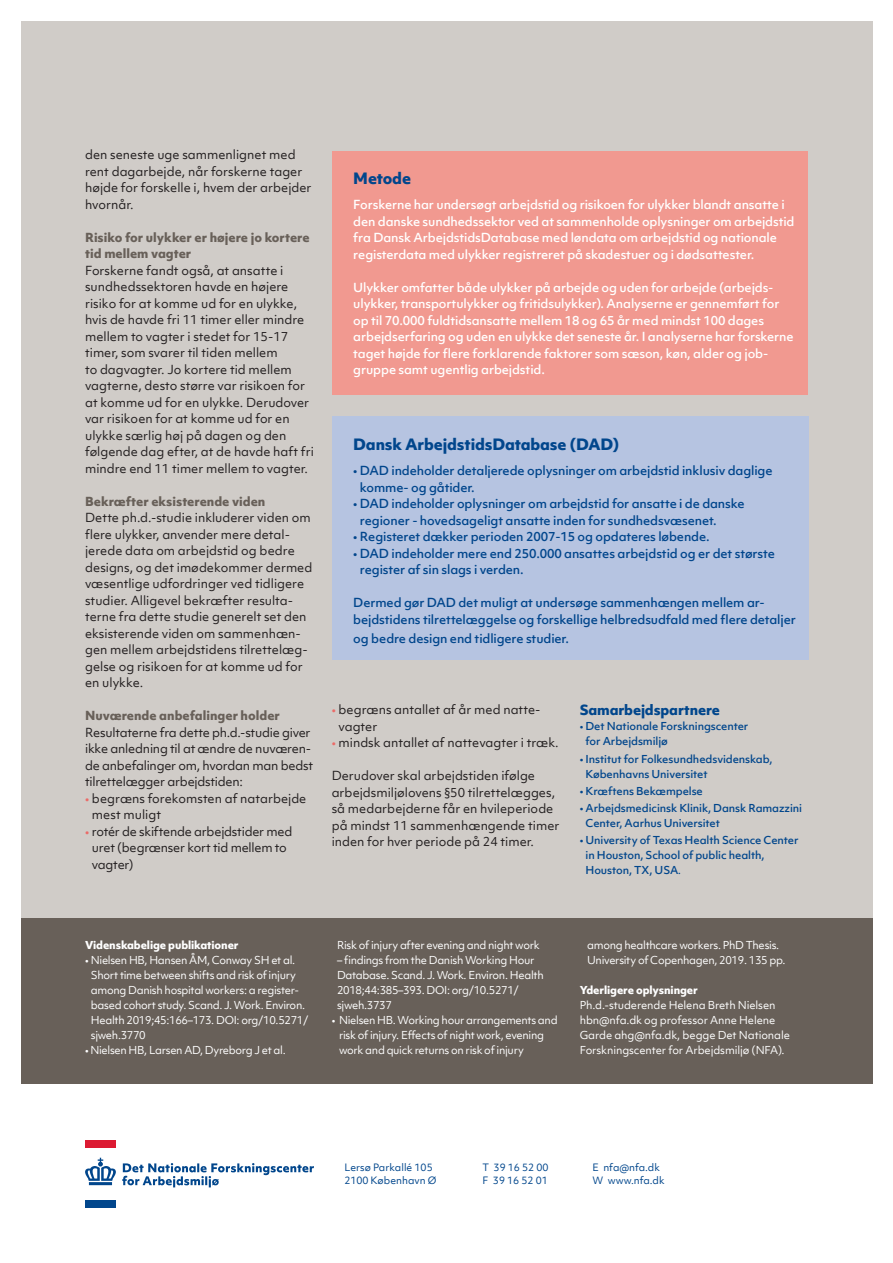
<style>
.page{position:relative;width:893px;height:1263px;background:#fff}
.page>*{position:absolute;margin:0;border:0;box-sizing:border-box;transform-origin:0 0}
.Boks_rubrik_blå{font:800 15px "Objektiv Mk 1";letter-spacing:-.01em;color:#01468c}
.t1{font:800 13.5px "Objektiv Mk 1";letter-spacing:-.01em;color:#01468c}
.BT_8_11{font:12px/16.5px "Objektiv Mk 1";color:#231f20}
.Boks_brød_hvid{font:500 12px/16.5px "Objektiv Mk 1";letter-spacing:-.01em;color:#fff}
.Bokstekst_blå{font:500 12px/16.5px "Objektiv Mk 1";letter-spacing:-.01em;color:#01468c}
.BT_8_11-2{font:12px/16.5px "Objektiv Mk 1";letter-spacing:-.02em;color:#231f20}
.BT_indryk_3_mm{font:12px/16.5px "Objektiv Mk 1";color:#231f20}
.Mellemrubrik{font:800 12px/16.5px "Objektiv Mk 1";color:#686059}
.t2{font:10.5px/15px "Objektiv Mk 1";letter-spacing:-.03em;color:#fff}
.t3{font:500 10.5px/15px "Objektiv Mk 1";letter-spacing:-.01em;color:#01468c}
.t4{font:10.5px/15px "Objektiv Mk 1";letter-spacing:-.01em;color:#fff}
.t5{font:800 10.5px "Objektiv Mk 1";letter-spacing:-.01em;color:#fff}
.Info_Vertikalt_6_5_8{font:9.75px/13px "Objektiv Mk 1";color:#01468c}
.s1{color:#eb6b68}
.s2{font-weight:400}
.s3{font-size:9px}
</style>
<div class="page">
<div style="left:21px;top:21px;width:852px;height:1046px;background:#d0ccc8"></div>
<svg style="left:122px;top:1163px;width:192px;height:24px"></svg>
<div style="left:85px;top:1140px;width:31px;height:8px;background:#dc1a32"></div>
<svg style="left:85px;top:1158px;width:31px;height:27px"></svg>
<div style="left:85px;top:1200px;width:31px;height:8px;background:#01468c"></div>
<div style="left:21px;top:918px;width:852px;height:166px;background:#686059"></div>
<div style="left:332px;top:151px;width:476px;height:243px;background:#f19990"></div>
<div style="left:332px;top:417px;width:477px;height:243px;background:#b6c4e1"></div>
<p class="BT_indryk_3_mm" style="left:85px;top:147px;width:228px">den seneste uge sammenlignet med rent dagarbejde, når forskerne tager højde for forskelle i, hvem der arbejder hvornår.</p>
<p class="Mellemrubrik" style="left:85px;top:229px;width:226px">Risiko for ulykker er højere jo kortere tid mellem vagter</p>
<p class="BT_8_11" style="left:85px;top:262px;width:230px">Forskerne fandt også, at ansatte i sundhedssektoren havde en højere risiko for at komme ud for en ulykke, hvis de havde fri 11 timer eller mindre mellem to vagter i stedet for 15-17 timer, som svarer til tiden mellem<br>to dagvagter. Jo kortere tid mellem vagterne, desto større var risikoen for at komme ud for en ulykke. Derudover var risikoen for at komme ud for en ulykke særlig høj på dagen og den følgende dag efter, at de havde haft fri mindre end 11 timer mellem to vagter.</p>
<p class="Mellemrubrik" style="left:85px;top:493px;width:182px">Bekræfter eksisterende viden</p>
<p class="BT_8_11" style="left:85px;top:510px;width:229px">Dette ph.d.-studie inkluderer viden om flere ulykker, anvender mere detal&shy;jerede data om arbejdstid og bedre designs, og det imødekommer dermed væsentlige udfordringer ved tidligere studier. Alligevel bekræfter resulta&shy;terne fra dette studie generelt set den eksisterende viden om sammenhæn&shy;gen mellem arbejdstidens tilrettelæg&shy;gelse og risikoen for at komme ud for en ulykke.</p>
<p class="Mellemrubrik" style="left:85px;top:707px;width:196px">Nuværende anbefalinger holder</p>
<p class="BT_8_11-2" style="left:85px;top:724px;width:230px">Resultaterne fra dette ph.d.-studie giver ikke anledning til at ændre de nuværen&shy;de anbefalinger om, hvordan man bedst tilrettelægger arbejdstiden:</p>
<p class="BT_8_11" style="left:92px;top:790px;width:216px;text-indent:-7px"><span class="s1">•</span> begræns forekomsten af natarbejde mest muligt</p>
<p class="BT_8_11-2" style="left:92px;top:823px;width:202px;text-indent:-7px"><span class="s1">•</span> rotér de skiftende arbejdstider med uret (begrænser kort tid mellem to vagter)</p>
<p class="Boks_rubrik_blå" style="left:353px;top:168px;width:59px">Metode</p>
<p class="Boks_brød_hvid" style="left:353px;top:196px;width:443px">Forskerne har undersøgt arbejdstid og risikoen for ulykker blandt ansatte i den danske sundhedssektor ved at sammenholde oplysninger om arbejdstid fra Dansk ArbejdstidsDatabase med løndata om arbejdstid og nationale registerdata med ulykker registreret på skadestuer og i dødsattester.</p>
<p class="Boks_brød_hvid" style="left:353px;top:279px;width:442px">Ulykker omfatter både ulykker på arbejde og uden for arbejde (arbejds&shy;ulykker, transportulykker og fritidsulykker). Analyserne er gennemført for op til 70.000 fuldtidsansatte mellem 18 og 65 år med mindst 100 dages arbejdserfaring og uden en ulykke det seneste år. I analyserne har forskerne taget højde for flere forklarende faktorer som sæson, køn, alder og job&shy;gruppe samt ugentlig arbejdstid.</p>
<p class="Boks_rubrik_blå" style="left:353px;top:434px;width:268px">Dansk ArbejdstidsDatabase (DAD)</p>
<p class="Bokstekst_blå" style="left:360px;top:462px;width:414px;text-indent:-7px">• DAD indeholder detaljerede oplysninger om arbejdstid inklusiv daglige komme- og gåtider.</p>
<p class="Bokstekst_blå" style="left:360px;top:495px;width:386px;text-indent:-7px">• DAD indeholder oplysninger om arbejdstid for ansatte i de danske regioner - hovedsageligt ansatte inden for sundhedsvæsenet.</p>
<p class="Bokstekst_blå" style="left:353px;top:528px;width:358px">• Registeret dækker perioden 2007-15 og opdateres løbende.</p>
<p class="Bokstekst_blå" style="left:360px;top:545px;width:416px;text-indent:-7px">• DAD indeholder mere end 250.000 ansattes arbejdstid og er det største register af sin slags i verden.</p>
<p class="Bokstekst_blå" style="left:353px;top:594px;width:444px">Dermed gør DAD det muligt at undersøge sammenhængen mellem ar&shy;bejdstidens tilrettelæggelse og forskellige helbredsudfald med flere detaljer</p>
<p class="Bokstekst_blå" style="left:353px;top:630px;width:217px">og bedre design end tidligere studier.</p>
<p class="BT_8_11" style="left:339px;top:701px;width:204px;text-indent:-7px"><span class="s1">•</span> begræns antallet af år med natte&shy;vagter</p>
<p class="BT_8_11" style="left:332px;top:734px;width:229px"><span class="s1">•</span> mindsk antallet af nattevagter i træk.</p>
<p class="BT_8_11" style="left:332px;top:767px;width:229px">Derudover skal arbejdstiden ifølge arbejdsmiljølovens §50 tilrettelægges, så medarbejderne får en hvileperiode på mindst 11 sammenhængende timer inden for hver periode på 24 timer.</p>
<p class="t1" style="left:580px;top:701px;width:142px">Samarbejdspartnere</p>
<p class="t3" style="left:585px;top:719px;width:164px;text-indent:-6px"><span class="s2">•</span> Det Nationale Forskningscenter for Arbejdsmiljø</p>
<p class="t3" style="left:585px;top:751px;width:188px;text-indent:-6px">• Institut for Folkesundhedsvidenskab,<br>Københavns Universitet</p>
<p class="t3" style="left:580px;top:783px;width:125px">• Kræftens Bekæmpelse</p>
<p class="t3" style="left:585px;top:800px;width:218px;text-indent:-6px">• Arbejdsmedicinsk Klinik, Dansk Ramazzini<br>Center, Aarhus Universitet</p>
<p class="t3" style="left:585px;top:832px;width:215px;text-indent:-6px">• University of Texas Health Science Center in Houston, School of public health,<br>Houston, TX, USA<span class="s3">.</span></p>
<p class="t5" style="left:85px;top:937px;width:155px">Videnskabelige publikationer</p>
<p class="t2" style="left:91px;top:952px;width:219px;text-indent:-6px">• Nielsen HB, Hansen ÅM, Conway SH et al.<br>Short time between shifts and risk of injury among Danish hospital workers: a register&shy;based cohort study. Scand. J. Work. Environ.<br>Health 2019;45:166–173. DOI: org/10.5271/ sjweh.3770</p>
<p class="t2" style="left:85px;top:1042px;width:202px">• Nielsen HB, Larsen AD, Dyreborg J et al.</p>
<p class="t2" style="left:337px;top:937px;width:204px">Risk of injury after evening and night work</p>
<p class="t2" style="left:337px;top:952px;width:208px">– findings from the Danish Working Hour<br>Database. Scand. J. Work. Environ. Health<br>2018;44:385–393. DOI: org/10.5271/ sjweh.3737</p>
<p class="t2" style="left:339px;top:1012px;width:220px;text-indent:-7px">• Nielsen HB. Working hour arrangements and risk of injury. Effects of night work, evening work and quick returns on risk of injury</p>
<p class="t2" style="left:587px;top:937px;width:200px">among healthcare workers. PhD Thesis.<br>University of Copenhagen, 2019. 135 pp.</p>
<p class="t5" style="left:580px;top:982px;width:120px">Yderligere oplysninger</p>
<p class="t4" style="left:580px;top:997px;width:212px">Ph.d.-studerende Helena Breth Nielsen hbn@nfa.dk og professor Anne Helene Garde ahg@nfa.dk, begge Det Nationale Forskningscenter for Arbejdsmiljø (NFA).</p>
<p class="Info_Vertikalt_6_5_8" style="left:344px;top:1161px;width:94px">Lersø Parkallé 105<br>2100 København Ø</p>
<p class="Info_Vertikalt_6_5_8" style="left:483px;top:1161px;width:67px">T 39 16 52 00<br>F 39 16 52 01</p>
<p class="Info_Vertikalt_6_5_8" style="left:592px;top:1161px;width:74px">E nfa@nfa.dk<br>W www.nfa.dk</p>
</div>
